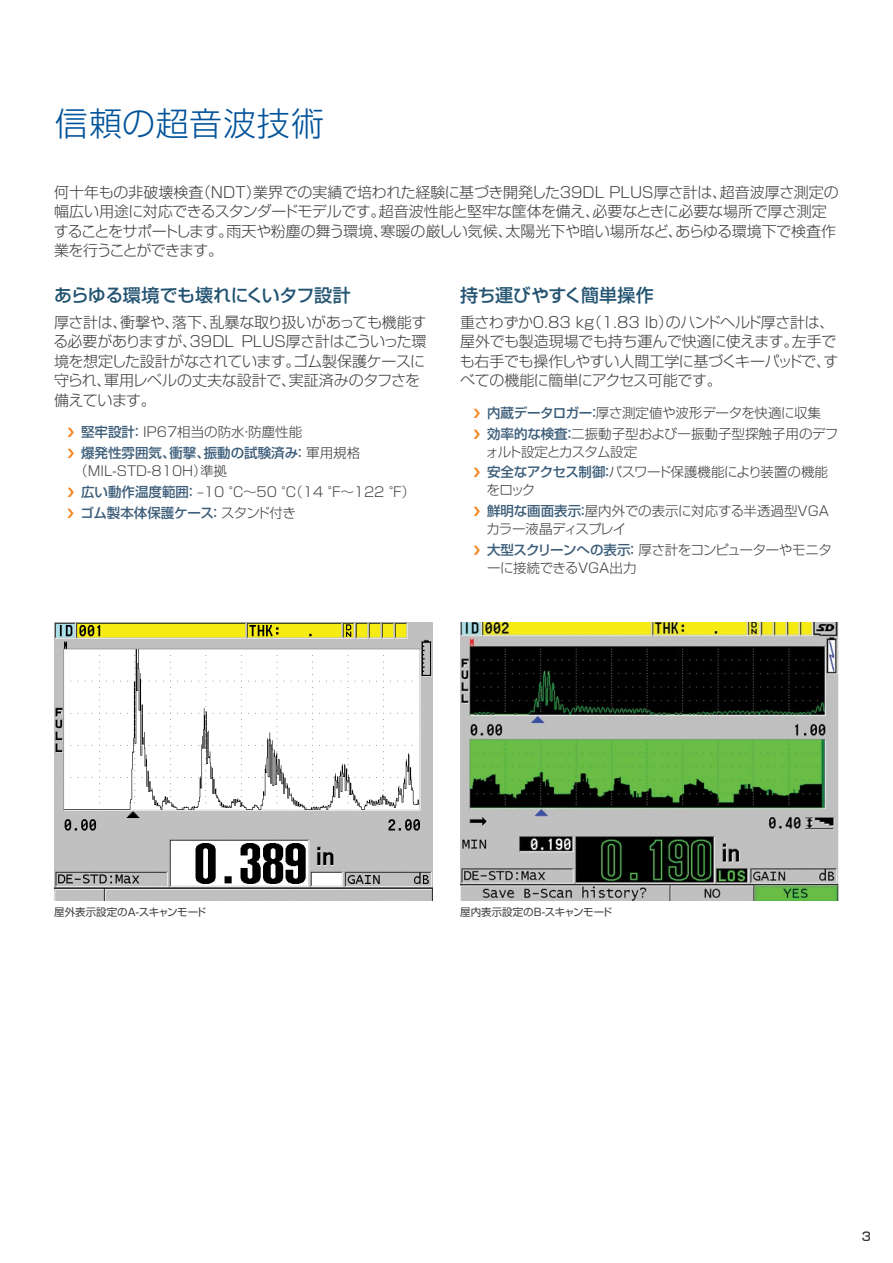
<style>
.page{position:relative;width:893px;height:1263px;background:#fff}
.page>*{position:absolute;margin:0;border:0;box-sizing:border-box;transform-origin:0 0}
.Title_1{font:300 33px "Shin Go Pro";letter-spacing:.03em;color:#00539b}
.Title_3{font:500 18px "Shin Go Pro";letter-spacing:-.025em;color:#235471}
.Text{font:300 15px/19.5px "Shin Go Pro";letter-spacing:-.02em;color:#414042}
.t1{font:300 13.5px/18px "Shin Go Pro";letter-spacing:-.015em;color:#414042}
.t2{font:300 13.5px/18px "Shin Go Pro";letter-spacing:-.045em;color:#414042}
.t3{font:500 13.5px "Shin Go Pro";letter-spacing:-.02em;color:#3d5e7a}
.t4{font:500 12px "Shin Go Pro";color:#000}
.t5{font:10.5px "Shin Go Pro";color:#414042}
.s1{font-weight:500;color:#3d5e7a}
.s2{font-weight:300;color:#414042}
</style>
<div class="page">
<img style="left:460px;top:622px;width:379px;height:278px">
<img style="left:54px;top:622px;width:379px;height:278px">
<p class="Title_1" style="left:55px;top:97px;width:271px">信頼の超音波技術</p>
<p class="Text" style="left:54px;top:180px;width:787px">何十年もの非破壊検査（NDT）業界での実績で培われた経験に基づき開発した39DL PLUS厚さ計は、超音波厚さ測定の幅広い用途に対応できるスタンダードモデルです。超音波性能と堅牢な筐体を備え、必要なときに必要な場所で厚さ測定することをサポートします。雨天や粉塵の舞う環境、寒暖の厳しい気候、太陽光下や暗い場所など、あらゆる環境下で検査作業を行うことができます。</p>
<p class="Title_3" style="left:54px;top:280px;width:298px">あらゆる環境でも壊れにくいタフ設計</p>
<p class="Text" style="left:53px;top:311px;width:375px">厚さ計は、衝撃や、落下、乱暴な取り扱いがあっても機能する必要がありますが、39DL PLUS厚さ計はこういった環境を想定した設計がなされています。ゴム製保護ケースに守られ、軍用レベルの丈夫な設計で、実証済みのタフさを備えています。</p>
<p class="t1" style="left:81px;top:422px;width:223px"><span class="s1">堅牢設計：</span>IP67相当の防水・防塵性能</p>
<p class="t1" style="left:74px;top:442px;width:287px;text-indent:7px"><span class="s1">爆発性雰囲気、衝撃、振動の試験済み：</span>軍用規格（MIL-STD-810H）準拠</p>
<p class="t1" style="left:81px;top:481px;width:336px"><span class="s1">広い動作温度範囲：</span>–10 °C～50 °C（14 °F～122 °F）</p>
<p class="t3" style="left:81px;top:501px;width:217px">ゴム製本体保護ケース：<span class="s2">スタンド付き</span></p>
<p class="Title_3" style="left:460px;top:280px;width:195px">持ち運びやすく簡単操作</p>
<p class="Text" style="left:460px;top:311px;width:380px">重さわずか0.83 kg（1.83 lb）のハンドヘルド厚さ計は、屋外でも製造現場でも持ち運んで快適に使えます。左手でも右手でも操作しやすい人間工学に基づくキーパッドで、すべての機能に簡単にアクセス可能です。</p>
<p class="t1" style="left:487px;top:402px;width:336px"><span class="s1">内蔵データロガー：</span>厚さ測定値や波形データを快適に収集</p>
<p class="t1" style="left:486px;top:423px;width:354px"><span class="s1">効率的な検査：</span>二振動子型および一振動子型探触子用のデフォルト設定とカスタム設定</p>
<p class="t2" style="left:487px;top:462px;width:343px"><span class="s1">安全なアクセス制御：</span>パスワード保護機能により装置の機能をロック</p>
<p class="t1" style="left:486px;top:500px;width:344px"><span class="s1">鮮明な画面表示：</span>屋内外での表示に対応する半透過型VGAカラー液晶ディスプレイ</p>
<p class="t1" style="left:487px;top:539px;width:346px"><span class="s1">大型スクリーンへの表示：</span>厚さ計をコンピューターやモニターに接続できるVGA出力</p>
<p class="t5" style="left:54px;top:903px;width:154px">屋外表示設定のA-スキャンモード</p>
<p class="t5" style="left:460px;top:903px;width:154px">屋内表示設定のB-スキャンモード</p>
<p class="t4" style="left:861px;top:1226px;width:11px">3</p>
</div>
